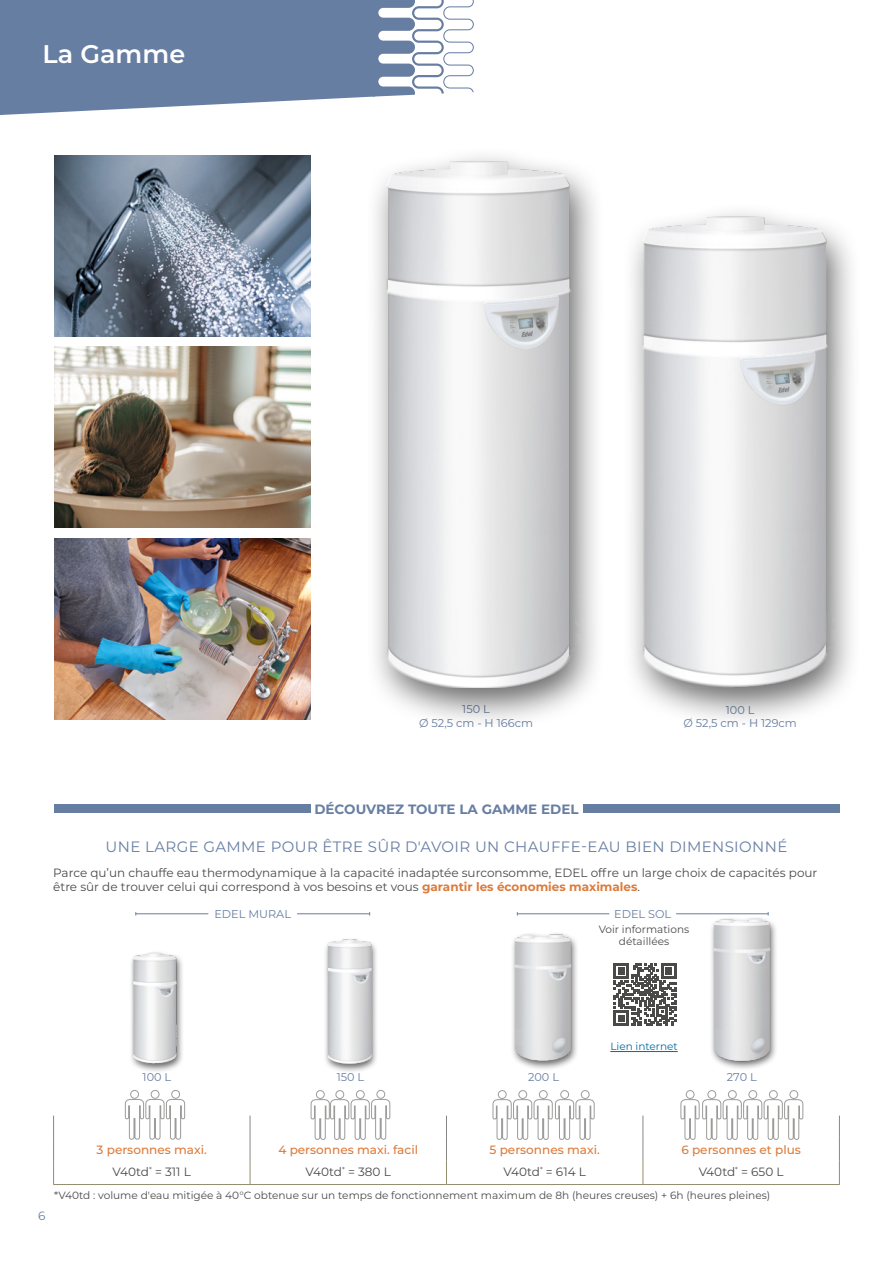
<style>
.page{position:relative;width:893px;height:1263px;background:#fff}
.page>*{position:absolute;margin:0;border:0;box-sizing:border-box;transform-origin:0 0}
.t1{font:600 25.5px "Montserrat";color:#fff}
.t2{font:15px "Montserrat";letter-spacing:.025em;color:#677ea3}
.t3{font:700 13.5px "Montserrat";color:#677ea3}
.t4{font:12px/14.4px "Montserrat";color:#4a4a49}
.t5{font:500 12px "Montserrat";color:#dc7b3b}
.t6{font:12px "Montserrat";color:#677ea3}
.t7{font:11.25px/13.5px "Montserrat";color:#677ea3;text-align:center}
.t8{font:10.5px/12.6px "Montserrat";color:#4a4a49;text-align:center}
.t9{font:10.5px "Montserrat";color:#006ba1}
.s1{font-weight:700;color:#dc7b3b}
</style>
<div class="page">
<svg style="left:0;top:0;width:474px;height:115px"></svg>
<hr style="left:610px;top:1051px;width:68px;height:1px;background:#006ba1">
<img style="left:54px;top:155px;width:257px;height:181px">
<img style="left:54px;top:347px;width:257px;height:181px">
<img style="left:54px;top:539px;width:257px;height:181px">
<div style="left:709px;top:916px;width:69px;height:155px;background:#000;opacity:.6"></div>
<img style="left:711px;top:917px;width:61px;height:146px">
<div style="left:510px;top:931px;width:69px;height:140px;background:#000;opacity:.6"></div>
<img style="left:512px;top:933px;width:61px;height:130px">
<div style="left:129px;top:950px;width:55px;height:123px;background:#000;opacity:.6"></div>
<img style="left:132px;top:950px;width:46px;height:113px">
<div style="left:621px;top:202px;width:241px;height:527px;background:#000;opacity:.6"></div>
<img style="left:637px;top:202px;width:198px;height:485px">
<div style="left:323px;top:937px;width:57px;height:136px;background:#000;opacity:.6"></div>
<img style="left:327px;top:938px;width:46px;height:125px">
<div style="left:365px;top:146px;width:242px;height:585px;background:#000;opacity:.6"></div>
<img style="left:383px;top:153px;width:197px;height:534px">
<div style="left:130px;top:1090px;width:9px;height:8px;border:1px solid #9b9b9a;border-radius:50%"></div>
<div style="left:151px;top:1090px;width:8px;height:8px;border:1px solid #9b9b9a;border-radius:50%"></div>
<div style="left:171px;top:1090px;width:9px;height:8px;border:1px solid #9b9b9a;border-radius:50%"></div>
<svg style="left:125px;top:1099px;width:60px;height:41px"></svg>
<div style="left:335px;top:1090px;width:9px;height:9px;border:1px solid #9b9b9a;border-radius:50%"></div>
<div style="left:356px;top:1090px;width:9px;height:9px;border:1px solid #9b9b9a;border-radius:50%"></div>
<div style="left:377px;top:1090px;width:8px;height:8px;border:1px solid #9b9b9a;border-radius:50%"></div>
<div style="left:316px;top:1090px;width:9px;height:9px;border:1px solid #9b9b9a;border-radius:50%"></div>
<svg style="left:310px;top:1099px;width:81px;height:41px"></svg>
<div style="left:498px;top:1090px;width:9px;height:9px;border:1px solid #9b9b9a;border-radius:50%"></div>
<div style="left:518px;top:1090px;width:9px;height:9px;border:1px solid #9b9b9a;border-radius:50%"></div>
<div style="left:560px;top:1090px;width:9px;height:9px;border:1px solid #9b9b9a;border-radius:50%"></div>
<div style="left:539px;top:1090px;width:9px;height:9px;border:1px solid #9b9b9a;border-radius:50%"></div>
<div style="left:581px;top:1090px;width:8px;height:9px;border:1px solid #9b9b9a;border-radius:50%"></div>
<svg style="left:492px;top:1099px;width:103px;height:41px"></svg>
<div style="left:728px;top:1090px;width:9px;height:9px;border:1px solid #9b9b9a;border-radius:50%"></div>
<div style="left:686px;top:1090px;width:8px;height:9px;border:1px solid #9b9b9a;border-radius:50%"></div>
<div style="left:789px;top:1090px;width:9px;height:9px;border:1px solid #9b9b9a;border-radius:50%"></div>
<div style="left:707px;top:1090px;width:9px;height:9px;border:1px solid #9b9b9a;border-radius:50%"></div>
<div style="left:748px;top:1090px;width:9px;height:9px;border:1px solid #9b9b9a;border-radius:50%"></div>
<div style="left:769px;top:1090px;width:9px;height:9px;border:1px solid #9b9b9a;border-radius:50%"></div>
<svg style="left:680px;top:1099px;width:124px;height:41px"></svg>
<hr style="left:53px;top:1184px;width:197px;height:1px;background:#938d6f">
<hr style="left:250px;top:1184px;width:196px;height:1px;background:#938d6f">
<hr style="left:446px;top:1184px;width:197px;height:1px;background:#938d6f">
<hr style="left:643px;top:1184px;width:197px;height:1px;background:#938d6f">
<svg style="left:53px;top:1115px;width:1px;height:69px"></svg>
<svg style="left:250px;top:1115px;width:1px;height:69px"></svg>
<svg style="left:446px;top:1115px;width:1px;height:69px"></svg>
<svg style="left:643px;top:1115px;width:1px;height:69px"></svg>
<svg style="left:839px;top:1115px;width:1px;height:69px"></svg>
<hr style="left:136px;top:913px;width:72px;height:1px;background:#677ea3">
<hr style="left:517px;top:913px;width:92px;height:1px;background:#677ea3">
<hr style="left:297px;top:913px;width:73px;height:1px;background:#677ea3">
<hr style="left:676px;top:913px;width:92px;height:1px;background:#677ea3">
<div style="left:55px;top:805px;width:256px;height:8px;background:#677ea3"></div>
<div style="left:583px;top:805px;width:257px;height:8px;background:#677ea3"></div>
<svg style="left:614px;top:963px;width:62px;height:63px"></svg>
<h1 class="t1" style="left:43px;top:36px;width:144px">La Gamme</h1>
<p class="t7" style="left:419px;top:702px;width:115px">150 L<br>Ø 52,5 cm - H 166cm</p>
<p class="t7" style="left:683px;top:702px;width:115px">100 L<br>Ø 52,5 cm - H 129cm</p>
<p class="t3" style="left:314px;top:799px;width:266px">DÉCOUVREZ TOUTE LA GAMME EDEL</p>
<p class="t2" style="left:106px;top:837px;width:683px">UNE LARGE GAMME POUR ÊTRE SÛR D'AVOIR UN CHAUFFE-EAU BIEN DIMENSIONNÉ</p>
<p class="t4" style="left:53px;top:865px;width:766px">Parce qu’un chauffe eau thermodynamique à la capacité inadaptée surconsomme, EDEL offre un large choix de capacités pour être sûr de trouver celui qui correspond à vos besoins et vous <span class="s1">garantir les économies maximales</span>.</p>
<p class="t7" style="left:214px;top:907px;width:78px">EDEL MURAL</p>
<p class="t7" style="left:614px;top:907px;width:59px">EDEL SOL</p>
<p class="t8" style="left:599px;top:922px;width:92px">Voir informations détaillées</p>
<p class="t9" style="left:610px;top:1039px;width:69px">Lien internet</p>
<p class="t7" style="left:143px;top:1070px;width:30px">100 L</p>
<p class="t7" style="left:337px;top:1070px;width:29px">150 L</p>
<p class="t7" style="left:528px;top:1070px;width:32px">200 L</p>
<p class="t7" style="left:727px;top:1070px;width:31px">270 L</p>
<p class="t6" style="left:38px;top:1208px;width:9px">6</p>
<p class="t5" style="left:97px;top:1142px;width:112px">3 personnes maxi.</p>
<p class="t5" style="left:278px;top:1142px;width:141px">4 personnes maxi. facil</p>
<p class="t5" style="left:490px;top:1142px;width:112px">5 personnes maxi.</p>
<p class="t5" style="left:681px;top:1142px;width:121px">6 personnes et plus</p>
<p class="t4" style="left:113px;top:1164px;width:80px">V40td<sup>*</sup> = 311 L</p>
<p class="t4" style="left:306px;top:1164px;width:87px">V40td<sup>*</sup> = 380 L</p>
<p class="t4" style="left:503px;top:1164px;width:84px">V40td<sup>*</sup> = 614 L</p>
<p class="t4" style="left:699px;top:1164px;width:86px">V40td<sup>*</sup> = 650 L</p>
<p class="t8" style="left:54px;top:1189px;width:718px">*V40td : volume d'eau mitigée à 40°C obtenue sur un temps de fonctionnement maximum de 8h (heures creuses) + 6h (heures pleines)</p>
</div>
